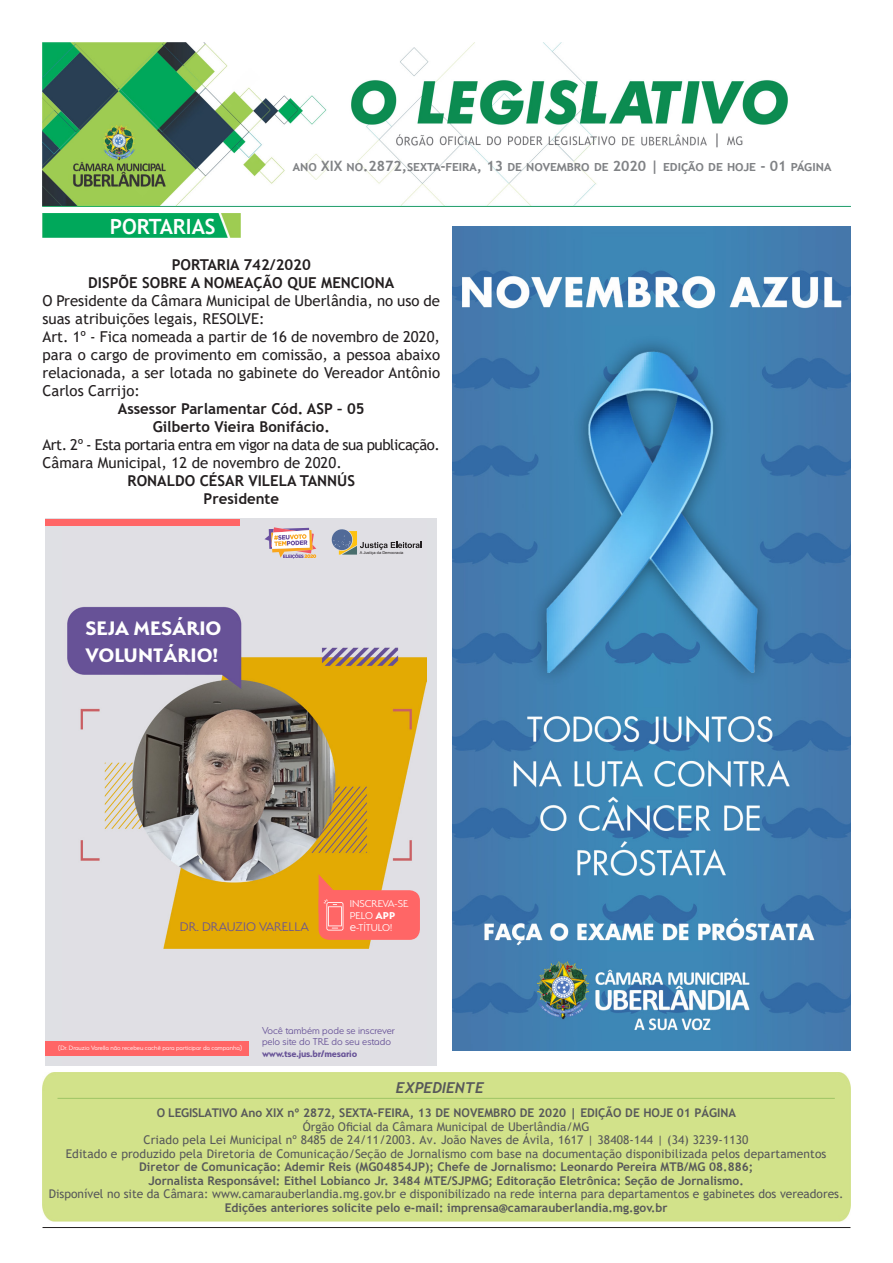
<style>
.page{position:relative;width:893px;height:1263px;background:#fff}
.page>*{position:absolute;margin:0;border:0;box-sizing:border-box;transform-origin:0 0}
.t1{font:700 21.9px/26.2px "Serenity";color:#fff}
.t2{font:700 21px "Trebuchet MS";color:#fff}
.t3{font:15px/18px "Trebuchet MS";color:#231f20}
.t4{font:700 15px "Trebuchet MS";color:#231f20}
.t5{font:15px "Trebuchet MS";letter-spacing:-.03em;color:#231f20}
.t6{font:italic 700 15px "Trebuchet";color:#57585a}
.t7{font:700 14.25px "Trebuchet MS";color:#808285}
.t8{font:300 13.95px "Serenity";color:#675297}
.t9{font:12px/13.5px "Trebuchet MS";letter-spacing:.01em;color:#57585a;text-align:center}
.t10{font:700 12px "Trebuchet MS";color:#57585a}
.t11{font:300 11.1px/11.4px "Serenity";color:#675297}
.t12{font:300 11.1px/12.3px "Serenity";color:#fff}
.t13{font:700 10.65px "Serenity";letter-spacing:-.02em;color:#675297}
.t14{font:300 7.05px "Serenity";color:#fff}
.t15{font:3.9px "Arial";color:#231f20}
.s1{font-weight:700}
.s2{font-size:13.95px}
</style>
<div class="page">
<img style="left:43px;top:43px;width:807px;height:163px">
<hr style="left:43px;top:1227px;width:807px;height:1px;background:#231f20">
<img style="left:43px;top:214px;width:197px;height:24px">
<hr style="left:58px;top:1098px;width:777px;height:1px;background:#9ec566">
<img style="left:453px;top:226px;width:397px;height:825px">
<div style="left:45px;top:519px;width:392px;height:547px;background:#dfe0e4"></div>
<img style="left:62px;top:525px;width:364px;height:531px">
<div style="left:45px;top:1041px;width:203px;height:15px;background:#f66"></div>
<svg style="left:264px;top:527px;width:52px;height:32px"></svg>
<div style="left:45px;top:519px;width:195px;height:6px;background:#f66"></div>
<svg style="left:332px;top:528px;width:90px;height:27px"></svg>
<div style="left:319px;top:890px;width:101px;height:50px;background:#f66;border-radius:11px"></div>
<svg style="left:319px;top:874px;width:55px;height:56px"></svg>
<p class="t2" style="left:110px;top:213px;width:107px">PORTARIAS</p>
<p class="t7" style="left:293px;top:157px;width:540px">ano XIX no.2872,sexta-feira, 13 de novembro de 2020 | edição de hoje - 01 página</p>
<p class="t4" style="left:172px;top:255px;width:141px">PORTARIA 742/2020</p>
<p class="t4" style="left:88px;top:273px;width:308px">DISPÕE SOBRE A NOMEAÇÃO QUE MENCIONA</p>
<p class="t3" style="left:43px;top:291px;width:399px">O Presidente da Câmara Municipal de Uberlândia, no uso de suas atribuições legais, RESOLVE:</p>
<p class="t3" style="left:43px;top:327px;width:399px;text-align:justify">Art. 1º - Fica nomeada a partir de 16 de novembro de 2020, para o cargo de provimento em comissão, a pessoa abaixo relacionada, a ser lotada no gabinete do Vereador Antônio Carlos Carrijo:</p>
<p class="t4" style="left:118px;top:399px;width:248px">Assessor Parlamentar Cód. ASP – 05</p>
<p class="t4" style="left:153px;top:417px;width:179px">Gilberto Vieira Bonifácio.</p>
<p class="t5" style="left:43px;top:435px;width:399px">Art. 2º - Esta portaria entra em vigor na data de sua publicação.</p>
<p class="t3" style="left:43px;top:453px;width:301px">Câmara Municipal, 12 de novembro de 2020.</p>
<p class="t4" style="left:128px;top:471px;width:229px">RONALDO CÉSAR VILELA TANNÚS</p>
<p class="t4" style="left:204px;top:489px;width:77px">Presidente</p>
<p class="t1" style="left:86px;top:615px;width:137px">SEJA MESÁRIO<br>VOLUNTÁRIO!</p>
<p class="t15" style="left:360px;top:551px;width:45px">A Justiça da Democracia</p>
<p class="t8" style="left:180px;top:919px;width:131px">DR. DRAUZIO VARELLA</p>
<p class="t12" style="left:350px;top:897px;width:60px">INSCREVA-SE<br>PELO <span class="s1">APP </span><span class="s2">e</span>-TÍTULO!</p>
<p class="t14" style="left:58px;top:1044px;width:186px">(Dr. Drauzio Varella não recebeu cachê para participar da campanha)</p>
<p class="t11" style="left:262px;top:1025px;width:135px">Você também pode se inscrever pelo site do TRE do seu estado</p>
<p class="t13" style="left:262px;top:1048px;width:97px">www.tse.jus.br/mesario</p>
<p class="t6" style="left:396px;top:1078px;width:90px">EXPEDIENTE</p>
<p class="t10" style="left:157px;top:1105px;width:581px">O LEGISLATIVO Ano XIX nº 2872, SEXTA-FEIRA, 13 DE NOVEMBRO DE 2020 | EDIÇÃO DE HOJE 01 PÁGINA</p>
<p class="t9" style="left:303px;top:1120px;width:288px">Órgão Oficial da Câmara Municipal de Uberlândia/MG</p>
<p class="t9" style="left:144px;top:1133px;width:606px">Criado pela Lei Municipal nº 8485 de 24/11/2003. Av. João Naves de Ávila, 1617 | 38408-144 | (34) 3239-1130</p>
<p class="t9" style="left:66px;top:1147px;width:762px">Editado e produzido pela Diretoria de Comunicação/Seção de Jornalismo com base na documentação disponibilizada pelos departamentos</p>
<p class="t10" style="left:139px;top:1159px;width:616px">Diretor de Comunicação: Ademir Reis (MG04854JP); Chefe de Jornalismo: Leonardo Pereira MTB/MG 08.886;</p>
<p class="t10" style="left:149px;top:1173px;width:597px">Jornalista Responsável: Eithel Lobianco Jr. 3484 MTE/SJPMG; Editoração Eletrônica: Seção de Jornalismo.</p>
<p class="t9" style="left:49px;top:1187px;width:796px">Disponível no site da Câmara: www.camarauberlandia.mg.gov.br e disponibilizado na rede interna para departamentos e gabinetes dos vereadores.<br><span class="s1">Edições anteriores solicite pelo e-mail: imprensa@camarauberlandia.mg.gov.br</span></p>
</div>
